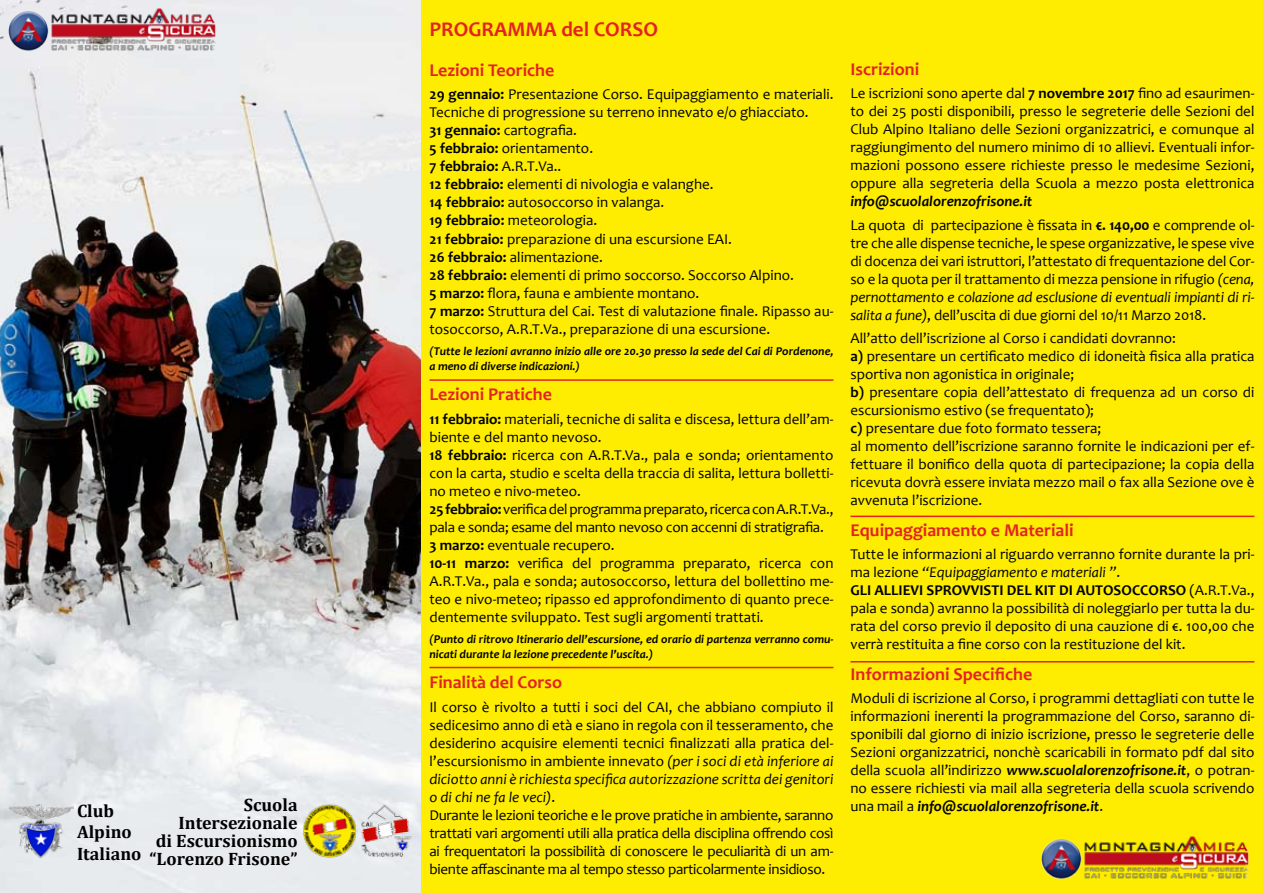
<style>
.page{position:relative;width:1263px;height:893px;background:#fff}
.page>*{position:absolute;margin:0;border:0;box-sizing:border-box;transform-origin:0 0}
.t1{font:700 21px "Candara";color:#e32322}
.t2{font:700 18px "Candara";color:#e32322}
.t3{font:700 18px/18px "Cambria";color:#000}
.t4{font:15px/18px "Candara";color:#000}
.t5{font:15px/18px "Candara";letter-spacing:-.02em;color:#000}
.t6{font:italic 700 12px/14.4px "Candara";color:#000}
.s1{font-weight:700}
.s2{font-style:italic}
.s3{font-weight:700;font-style:italic}
</style>
<div class="page">
<img style="left:0;top:0;width:421px;height:893px">
<div style="left:421px;top:0;width:842px;height:893px;background:#feed01"></div>
<img style="left:1042px;top:836px;width:208px;height:44px">
<img style="left:9px;top:804px;width:64px;height:55px">
<img style="left:302px;top:804px;width:111px;height:55px">
<img style="left:9px;top:9px;width:212px;height:48px">
<hr style="left:429px;top:667px;width:404px;height:1px;background:#e32322">
<hr style="left:850px;top:516px;width:404px;height:1px;background:#e32322">
<hr style="left:850px;top:661px;width:404px;height:1px;background:#e32322">
<hr style="left:429px;top:379px;width:404px;height:2px;background:#e32322">
<p class="t3" style="left:77px;top:799px;width:66px;line-height:21.6px">Club<br>Alpino<br>Italiano</p>
<p class="t3" style="left:149px;top:796px;width:150px;text-align:right">Scuola<br>Intersezionale<br>di Escursionismo “Lorenzo Frisone”</p>
<h1 class="t1" style="left:429px;top:16px;width:230px">PROGRAMMA del CORSO</h1>
<p class="t2" style="left:429px;top:59px;width:126px">Lezioni Teoriche</p>
<p class="t4" style="left:429px;top:85px;width:405px"><span class="s1">29 gennaio:</span> Presentazione Corso. Equipaggiamento e materiali.<br>Tecniche di progressione su terreno innevato e/o ghiacciato.<br><span class="s1">31 gennaio:</span> cartografia.<br><span class="s1">5 febbraio:</span> orientamento.<br><span class="s1">7 febbraio:</span> A.R.T.Va..<br><span class="s1">12 febbraio:</span> elementi di nivologia e valanghe.<br><span class="s1">14 febbraio:</span> autosoccorso in valanga.<br><span class="s1">19 febbraio:</span> meteorologia.<br><span class="s1">21 febbraio:</span> preparazione di una escursione EAI.<br><span class="s1">26 febbraio:</span> alimentazione.<br><span class="s1">28 febbraio:</span> elementi di primo soccorso. Soccorso Alpino.<br><span class="s1">5 marzo:</span> flora, fauna e ambiente montano.<br><span class="s1">7 marzo:</span> Struttura del Cai. Test di valutazione finale. Ripasso au&shy;tosoccorso, A.R.T.Va., preparazione di una escursione.</p>
<p class="t6" style="left:429px;top:344px;width:405px">(Tutte le lezioni avranno inizio alle ore 20.30 presso la sede del Cai di Pordenone, a meno di diverse indicazioni.)</p>
<p class="t2" style="left:429px;top:383px;width:124px">Lezioni Pratiche</p>
<p class="t4" style="left:429px;top:409px;width:405px"><span class="s1">11 febbraio:</span> materiali, tecniche di salita e discesa, lettura dell’am&shy;biente e del manto nevoso.<br><span class="s1">18 febbraio:</span> ricerca con A.R.T.Va., pala e sonda; orientamento con la carta, studio e scelta della traccia di salita, lettura bolletti&shy;no meteo e nivo-meteo.<br><span class="s1">25 febbraio:</span> verifica del programma preparato, ricerca con A.R.T.Va., pala e sonda; esame del manto nevoso con accenni di stratigrafia.<br><span class="s1">3 marzo:</span> eventuale recupero.<br><span class="s1">10-11 marzo:</span> verifica del programma preparato, ricerca con A.R.T.Va., pala e sonda; autosoccorso, lettura del bollettino me&shy;teo e nivo-meteo; ripasso ed approfondimento di quanto prece&shy;dentemente sviluppato. Test sugli argomenti trattati.</p>
<p class="t6" style="left:429px;top:632px;width:405px">(Punto di ritrovo Itinerario dell’escursione, ed orario di partenza verranno comu&shy;nicati durante la lezione precedente l’uscita.)</p>
<p class="t2" style="left:429px;top:671px;width:134px">Finalità del Corso</p>
<p class="t5" style="left:429px;top:697px;width:405px">Il corso è rivolto a tutti i soci del CAI, che abbiano compiuto il sedicesimo anno di età e siano in regola con il tesseramento, che desiderino acquisire elementi tecnici finalizzati alla pratica del&shy;l’escursionismo in ambiente innevato <span class="s2">(per i soci di età inferiore ai diciotto anni è richiesta specifica autorizzazione scritta dei genitori o di chi ne fa le veci)</span>.<br>Durante le lezioni teoriche e le prove pratiche in ambiente, saranno trattati vari argomenti utili alla pratica della disciplina offrendo così ai frequentatori la possibilità di conoscere le peculiarità di un am&shy;biente affascinante ma al tempo stesso particolarmente insidioso.</p>
<p class="t2" style="left:850px;top:58px;width:70px">Iscrizioni</p>
<p class="t4" style="left:850px;top:84px;width:405px;text-align:justify">Le iscrizioni sono aperte dal <span class="s1">7 novembre 2017</span> fino ad esaurimen&shy;to dei 25 posti disponibili, presso le segreterie delle Sezioni del Club Alpino Italiano delle Sezioni organizzatrici, e comunque al raggiungimento del numero minimo di 10 allievi. Eventuali infor&shy;mazioni possono essere richieste presso le medesime Sezioni, oppure alla segreteria della Scuola a mezzo posta elettronica</p>
<p class="t4" style="left:850px;top:189px;width:405px;line-height:23.4px"><span class="s3">info@scuolalorenzofrisone.it<br></span>La quota di partecipazione è fissata in <span class="s1">€. 140,00</span> e comprende ol-</p>
<p class="t4" style="left:850px;top:233px;width:405px;text-align:justify">tre che alle dispense tecniche, le spese organizzative, le spese vive di docenza dei vari istruttori, l’attestato di frequentazione del Cor&shy;so e la quota per il trattamento di mezza pensione in rifugio <span class="s2">(cena, pernottamento e colazione ad esclusione di eventuali impianti di ri&shy;salita a fune)</span>, dell’uscita di due giorni del 10/11 Marzo 2018.</p>
<p class="t4" style="left:850px;top:329px;width:405px">All’atto dell’iscrizione al Corso i candidati dovranno:<br><span class="s1">a)</span> presentare un certificato medico di idoneità fisica alla pratica sportiva non agonistica in originale;<br><span class="s1">b)</span> presentare copia dell’attestato di frequenza ad un corso di escursionismo estivo (se frequentato);<br><span class="s1">c)</span> presentare due foto formato tessera;<br>al momento dell’iscrizione saranno fornite le indicazioni per ef&shy;fettuare il bonifico della quota di partecipazione; la copia della ricevuta dovrà essere inviata mezzo mail o fax alla Sezione ove è avvenuta l’iscrizione.</p>
<p class="t2" style="left:850px;top:518px;width:225px">Equipaggiamento e Materiali</p>
<p class="t4" style="left:850px;top:545px;width:405px">Tutte le informazioni al riguardo verranno fornite durante la pri&shy;ma lezione <span class="s2">“Equipaggiamento e materiali ”</span>.<br><span class="s1">GLI ALLIEVI SPROVVISTI DEL KIT DI AUTOSOCCORSO</span> (A.R.T.Va., pala e sonda) avranno la possibilità di noleggiarlo per tutta la du&shy;rata del corso previo il deposito di una cauzione di €. 100,00 che verrà restituita a fine corso con la restituzione del kit.</p>
<p class="t2" style="left:850px;top:662px;width:183px">Informazioni Specifiche</p>
<p class="t4" style="left:850px;top:689px;width:405px;text-align:justify">Moduli di iscrizione al Corso, i programmi dettagliati con tutte le informazioni inerenti la programmazione del Corso, saranno di&shy;sponibili dal giorno di inizio iscrizione, presso le segreterie delle Sezioni organizzatrici, nonchè scaricabili in formato pdf dal sito della scuola all’indirizzo <span class="s3">www.scuolalorenzofrisone.it</span>, o potran&shy;no essere richiesti via mail alla segreteria della scuola scrivendo una mail a <span class="s3">info@scuolalorenzofrisone.it</span>.</p>
</div>
